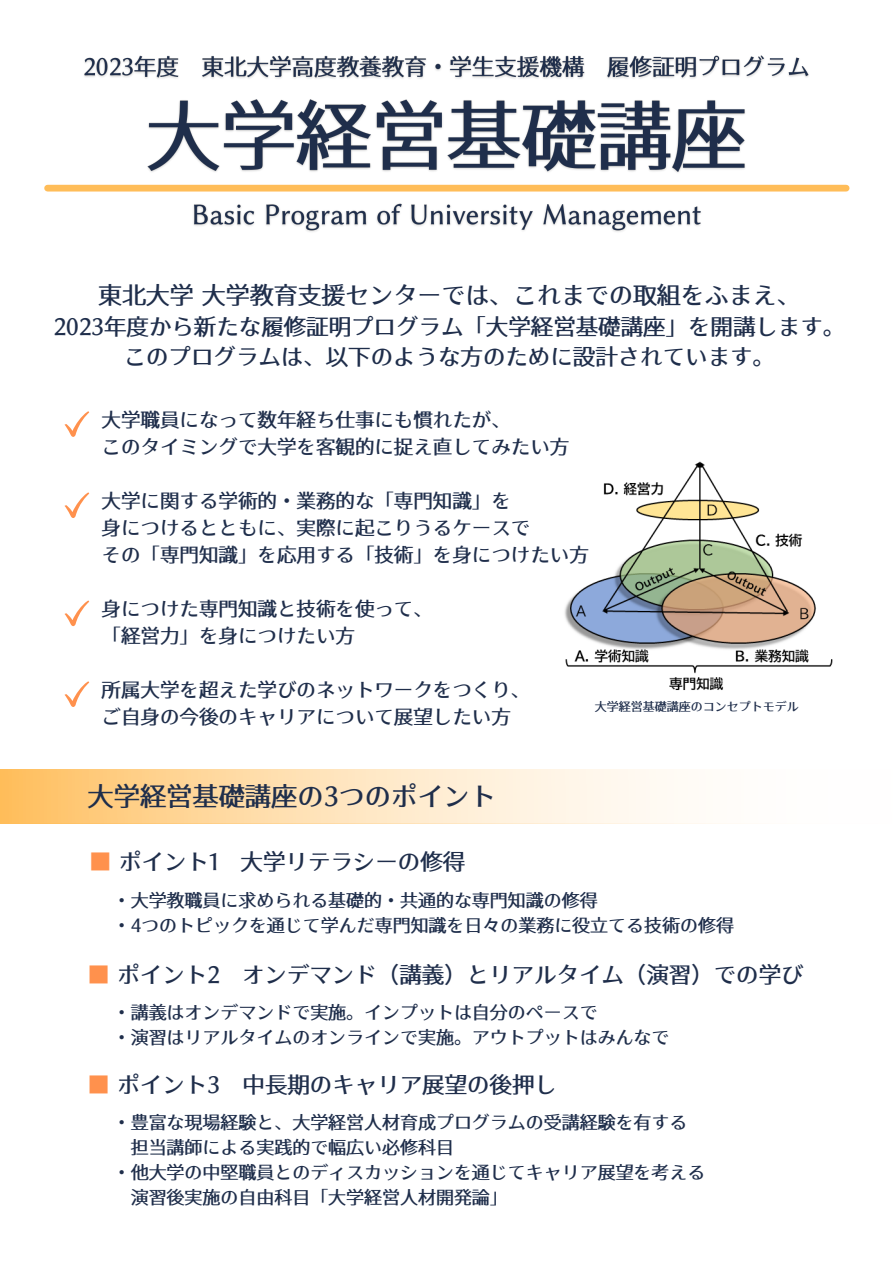
<style>
.page{position:relative;width:893px;height:1264px;background:#fff}
.page>*{position:absolute;margin:0;border:0;box-sizing:border-box;transform-origin:0 0}
.t1{font:26.25px "ttf Gen Ei Late Min Medium";color:#1f2e4b}
.t2{font:24px "ttf Gen Ei Late Min Medium";color:#1f2e4b}
.t3{font:22.5px "ttf Gen Ei Late Min Medium";color:#1f2e4b}
.t4{font:19.5px "ttf Gen Ei Late Min Medium";color:#1f2e4b}
.t5{font:18px "ttf Gen Ei Late Min Medium";color:#1f2e4b}
.t6{font:12px "ttf Gen Ei Late Min Medium";color:#1f2e4b}
.s1{color:#ff914d}
</style>
<div class="page">
<div style="left:48px;top:185px;width:798px;height:6px;background:#ffbd59"></div>
<svg style="left:0;top:769px;width:678px;height:54px;background:#ffe1b6"></svg>
<svg style="left:64px;top:411px;width:25px;height:26px"></svg>
<svg style="left:64px;top:492px;width:25px;height:26px"></svg>
<svg style="left:64px;top:600px;width:25px;height:26px"></svg>
<svg style="left:64px;top:681px;width:25px;height:26px"></svg>
<img style="left:564px;top:461px;width:269px;height:229px">
<img style="left:84px;top:55px;width:725px;height:118px">
<img style="left:193px;top:203px;width:508px;height:29px">
<p class="t2" style="left:98px;top:283px;width:704px">東北大学大学教育支援センターでは、これまでの取組をふまえ、</p>
<p class="t3" style="left:53px;top:315px;width:793px">2023年度から新たな履修証明プログラム「大学経営基礎講座」を開講します。</p>
<p class="t3" style="left:124px;top:345px;width:652px">このプログラムは、以下のような方のために設計されています。</p>
<p class="t4" style="left:102px;top:410px;width:411px">大学職員になって数年経ち仕事にも慣れたが、</p>
<p class="t4" style="left:102px;top:437px;width:469px">このタイミングで大学を客観的に捉え直してみたい方</p>
<p class="t4" style="left:102px;top:491px;width:411px">大学に関する学術的・業務的な「専門知識」を</p>
<p class="t4" style="left:102px;top:518px;width:430px">身につけるとともに、実際に起こりうるケースで</p>
<p class="t4" style="left:102px;top:545px;width:488px">その「専門知識」を応用する「技術」を身につけたい方</p>
<p class="t4" style="left:102px;top:599px;width:333px">身につけた専門知識と技術を使って、</p>
<p class="t4" style="left:102px;top:626px;width:255px">「経営力」を身につけたい方</p>
<p class="t4" style="left:102px;top:679px;width:430px">所属大学を超えた学びのネットワークをつくり、</p>
<p class="t4" style="left:102px;top:706px;width:411px">ご自身の今後のキャリアについて展望したい方</p>
<p class="t6" style="left:595px;top:700px;width:205px">大学経営基礎講座のコンセプトモデル</p>
<p class="t1" style="left:87px;top:783px;width:410px">大学経営基礎講座の3つのポイント</p>
<p class="t3" style="left:89px;top:850px;width:377px"><span class="s1">■</span> ポイント1 大学リテラシーの修得</p>
<p class="t5" style="left:113px;top:891px;width:486px">・大学教職員に求められる基礎的・共通的な専門知識の修得</p>
<p class="t5" style="left:113px;top:915px;width:622px">・4つのトピックを通じて学んだ専門知識を日々の業務に役立てる技術の修得</p>
<p class="t3" style="left:87px;top:963px;width:717px"><span class="s1">■</span> ポイント2 オンデマンド（講義）とリアルタイム（演習）での学び</p>
<p class="t5" style="left:113px;top:1003px;width:486px">・講義はオンデマンドで実施。インプットは自分のペースで</p>
<p class="t5" style="left:113px;top:1028px;width:558px">・演習はリアルタイムのオンラインで実施。アウトプットはみんなで</p>
<p class="t3" style="left:87px;top:1073px;width:471px"><span class="s1">■</span> ポイント3 中長期のキャリア展望の後押し</p>
<p class="t5" style="left:113px;top:1113px;width:576px">・豊富な現場経験と、大学経営人材育成プログラムの受講経験を有する</p>
<p class="t5" style="left:131px;top:1138px;width:325px">担当講師による実践的で幅広い必修科目</p>
<p class="t5" style="left:113px;top:1162px;width:594px">・他大学の中堅職員とのディスカッションを通じてキャリア展望を考える</p>
<p class="t5" style="left:131px;top:1187px;width:378px">演習後実施の自由科目「大学経営人材開発論」</p>
</div>
